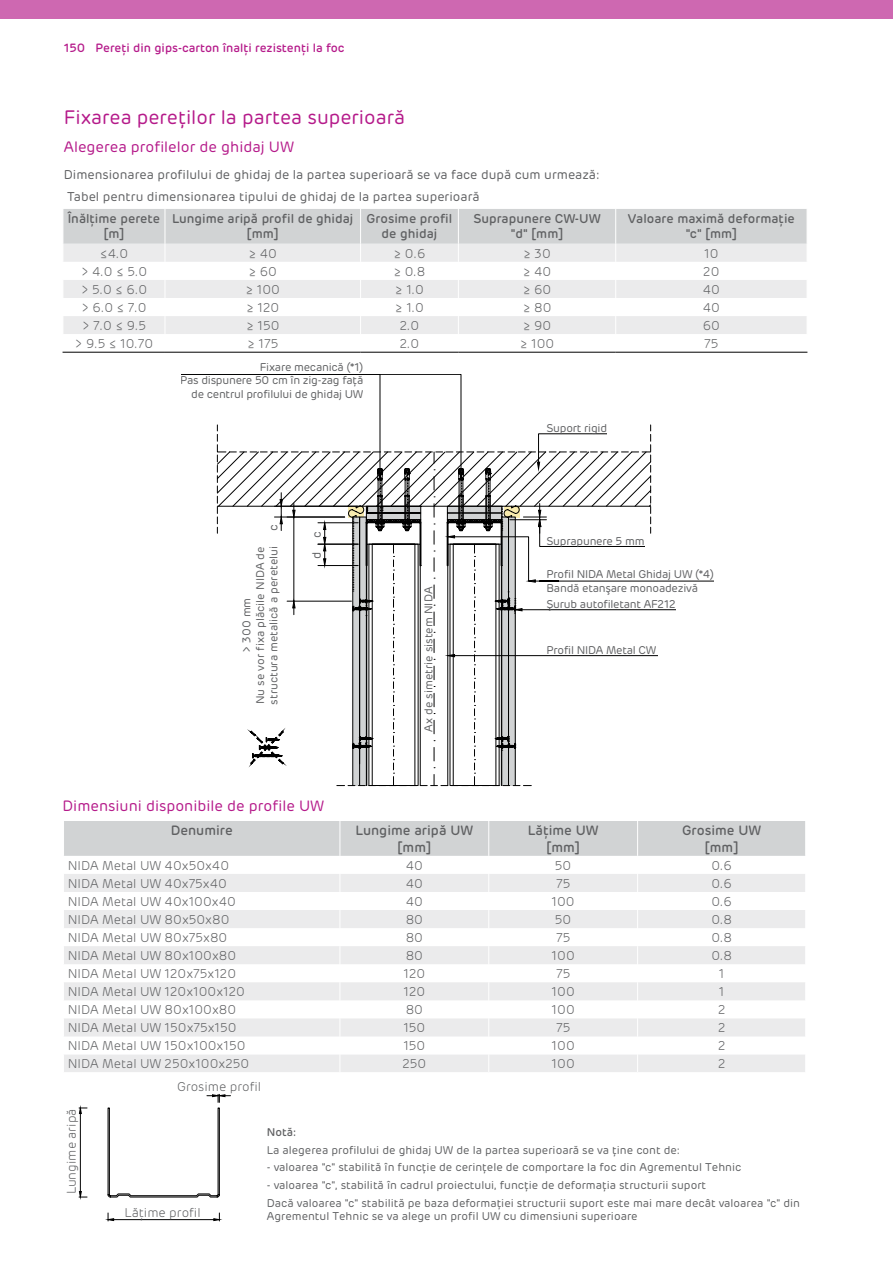
<style>
.page{position:relative;width:893px;height:1263px;background:#fff}
.page>*{position:absolute;margin:0;border:0;box-sizing:border-box;transform-origin:0 0}
.t1{font:19.5px "Rubrik";color:#b51a8a}
.t2{font:15px "Rubrik";color:#b51a8a}
.t3{font:500 13.5px/16.2px "Rubrik";color:#5f6062;text-align:center}
.t4{font:300 12.75px "Rubrik";color:#5f6062}
.t5{font:12.75px "Rubrik";color:#5f6062}
.t6{font:500 12.75px/15.3px "Rubrik";color:#5f6062;text-align:center}
.t7{font:500 12px "Rubrik";color:#b51a8a}
.t8{font:12px "Rubrik";color:#5f6062}
.t9{font:11.25px/13.5px "Rubrik";color:#5f6062;text-align:center}
.t10{font:11.25px/13.5px "Rubrik";letter-spacing:-.02em;color:#5f6062;text-align:right}
.t11{font:500 11.25px "Rubrik";color:#5f6062}
</style>
<div class="page">
<div style="left:0;top:0;width:893px;height:19px;background:#ce68b1"></div>
<svg style="left:181px;top:374px;width:533px;height:412px"></svg>
<div style="left:658px;top:649px;width:125px;height:10px;background:#fff"></div>
<div style="left:676px;top:604px;width:107px;height:11px;background:#fff"></div>
<div style="left:645px;top:540px;width:192px;height:10px;background:#fff"></div>
<div style="left:607px;top:425px;width:42px;height:15px;background:#fff"></div>
<svg style="left:64px;top:821px;width:741px;height:251px"></svg>
<hr style="left:114px;top:1219px;width:100px;height:1px;background:#000">
<svg style="left:107px;top:1213px;width:7px;height:8px"></svg>
<svg style="left:213px;top:1213px;width:7px;height:8px"></svg>
<hr style="left:80px;top:1113px;width:1px;height:78px;background:#000">
<svg style="left:79px;top:1191px;width:8px;height:7px"></svg>
<svg style="left:79px;top:1107px;width:8px;height:7px"></svg>
<svg style="left:107px;top:1094px;width:124px;height:103px"></svg>
<hr style="left:63px;top:352px;width:102px;height:1px;background:#000">
<hr style="left:165px;top:352px;width:196px;height:1px;background:#000">
<hr style="left:361px;top:352px;width:97px;height:1px;background:#000">
<hr style="left:458px;top:352px;width:158px;height:1px;background:#000">
<hr style="left:616px;top:352px;width:191px;height:1px;background:#000">
<svg style="left:63px;top:209px;width:745px;height:143px"></svg>
<p class="t7" style="left:64px;top:40px;width:282px">150 Pereţi din gips-carton înalţi rezistenţi la foc</p>
<h1 class="t1" style="left:64px;top:105px;width:343px">Fixarea pereţilor la partea superioară</h1>
<p class="t2" style="left:64px;top:138px;width:232px">Alegerea profilelor de ghidaj UW</p>
<p class="t5" style="left:67px;top:188px;width:414px">Tabel pentru dimensionarea tipului de ghidaj de la partea superioară</p>
<p class="t6" style="left:68px;top:211px;width:94px">Înălţime perete [m]</p>
<p class="t6" style="left:172px;top:211px;width:183px">Lungime aripă profil de ghidaj [mm]</p>
<p class="t6" style="left:367px;top:211px;width:87px">Grosime profil de ghidaj</p>
<p class="t6" style="left:473px;top:211px;width:129px">Suprapunere CW-UW "d" [mm]</p>
<p class="t6" style="left:628px;top:211px;width:168px">Valoare maximă deformaţie "c" [mm]</p>
<p class="t4" style="left:100px;top:245px;width:30px">≤4.0</p>
<p class="t4" style="left:248px;top:245px;width:30px">≥ 40</p>
<p class="t4" style="left:393px;top:245px;width:33px">≥ 0.6</p>
<p class="t4" style="left:523px;top:245px;width:29px">≥ 30</p>
<p class="t4" style="left:704px;top:245px;width:16px">10</p>
<p class="t4" style="left:81px;top:263px;width:68px">&gt; 4.0 ≤ 5.0</p>
<p class="t4" style="left:248px;top:263px;width:30px">≥ 60</p>
<p class="t4" style="left:393px;top:263px;width:34px">≥ 0.8</p>
<p class="t4" style="left:523px;top:263px;width:30px">≥ 40</p>
<p class="t4" style="left:703px;top:263px;width:18px">20</p>
<p class="t4" style="left:81px;top:281px;width:68px">&gt; 5.0 ≤ 6.0</p>
<p class="t4" style="left:245px;top:281px;width:36px">≥ 100</p>
<p class="t4" style="left:395px;top:281px;width:31px">≥ 1.0</p>
<p class="t4" style="left:523px;top:281px;width:30px">≥ 60</p>
<p class="t4" style="left:703px;top:281px;width:19px">40</p>
<p class="t4" style="left:81px;top:299px;width:67px">&gt; 6.0 ≤ 7.0</p>
<p class="t4" style="left:246px;top:299px;width:35px">≥ 120</p>
<p class="t4" style="left:395px;top:299px;width:31px">≥ 1.0</p>
<p class="t4" style="left:523px;top:299px;width:30px">≥ 80</p>
<p class="t4" style="left:703px;top:299px;width:19px">40</p>
<p class="t4" style="left:82px;top:317px;width:66px">&gt; 7.0 ≤ 9.5</p>
<p class="t4" style="left:246px;top:317px;width:35px">≥ 150</p>
<p class="t4" style="left:400px;top:317px;width:21px">2.0</p>
<p class="t4" style="left:523px;top:317px;width:30px">≥ 90</p>
<p class="t4" style="left:703px;top:317px;width:19px">60</p>
<p class="t4" style="left:75px;top:335px;width:80px">&gt; 9.5 ≤ 10.70</p>
<p class="t4" style="left:247px;top:335px;width:33px">≥ 175</p>
<p class="t4" style="left:400px;top:335px;width:21px">2.0</p>
<p class="t4" style="left:520px;top:335px;width:36px">≥ 100</p>
<p class="t4" style="left:704px;top:335px;width:16px">75</p>
<p class="t5" style="left:64px;top:167px;width:537px">Dimensionarea profilului de ghidaj de la partea superioară se va face după cum urmează:</p>
<p class="t10" style="left:180px;top:360px;width:185px">Fixare mecanică (*1)<br>Pas dispunere 50 cm în zig-zag faţă de centrul profilului de ghidaj UW</p>
<p class="t8" style="left:266px;top:531px;width:8px;rotate:-90deg">c</p>
<p class="t9" style="left:240px;top:705px;width:160px;rotate:-90deg">&gt; 300 mm<br>Nu se vor fixa plăcile NIDA de structura metalică a peretelui</p>
<p class="t8" style="left:309px;top:538px;width:8px;rotate:-90deg">c</p>
<p class="t8" style="left:309px;top:558px;width:9px;rotate:-90deg">d</p>
<p class="t2" style="left:63px;top:796px;width:263px">Dimensiuni disponibile de profile UW</p>
<p class="t9" style="left:422px;top:732px;width:146px;rotate:-90deg">Ax de simetrie sistem NIDA</p>
<p class="t10" style="left:547px;top:421px;width:62px">Suport rigid</p>
<p class="t10" style="left:547px;top:534px;width:99px">Suprapunere 5 mm</p>
<p class="t10" style="left:547px;top:568px;width:169px;text-align:left">Profil NIDA Metal Ghidaj UW (*4)<br>Bandă etanşare monoadezivă</p>
<p class="t10" style="left:547px;top:597px;width:131px">Şurub autofiletant AF212</p>
<p class="t10" style="left:547px;top:643px;width:111px">Profil NIDA Metal CW</p>
<p class="t3" style="left:171px;top:822px;width:64px">Denumire</p>
<p class="t3" style="left:356px;top:822px;width:119px">Lungime aripă UW [mm]</p>
<p class="t3" style="left:528px;top:822px;width:72px">Lăţime UW [mm]</p>
<p class="t3" style="left:682px;top:822px;width:81px">Grosime UW [mm]</p>
<p class="t4" style="left:68px;top:857px;width:163px">NIDA Metal UW 40x50x40</p>
<p class="t4" style="left:406px;top:857px;width:19px">40</p>
<p class="t4" style="left:555px;top:857px;width:18px">50</p>
<p class="t4" style="left:711px;top:857px;width:22px">0.6</p>
<p class="t4" style="left:68px;top:875px;width:161px">NIDA Metal UW 40x75x40</p>
<p class="t4" style="left:406px;top:875px;width:19px">40</p>
<p class="t4" style="left:556px;top:875px;width:16px">75</p>
<p class="t4" style="left:711px;top:875px;width:22px">0.6</p>
<p class="t4" style="left:68px;top:893px;width:170px">NIDA Metal UW 40x100x40</p>
<p class="t4" style="left:406px;top:893px;width:19px">40</p>
<p class="t4" style="left:552px;top:893px;width:25px">100</p>
<p class="t4" style="left:711px;top:893px;width:22px">0.6</p>
<p class="t4" style="left:68px;top:911px;width:163px">NIDA Metal UW 80x50x80</p>
<p class="t4" style="left:406px;top:911px;width:19px">80</p>
<p class="t4" style="left:555px;top:911px;width:18px">50</p>
<p class="t4" style="left:711px;top:911px;width:22px">0.8</p>
<p class="t4" style="left:68px;top:929px;width:161px">NIDA Metal UW 80x75x80</p>
<p class="t4" style="left:406px;top:929px;width:19px">80</p>
<p class="t4" style="left:556px;top:929px;width:16px">75</p>
<p class="t4" style="left:711px;top:929px;width:22px">0.8</p>
<p class="t4" style="left:68px;top:947px;width:170px">NIDA Metal UW 80x100x80</p>
<p class="t4" style="left:406px;top:947px;width:19px">80</p>
<p class="t4" style="left:552px;top:947px;width:25px">100</p>
<p class="t4" style="left:711px;top:947px;width:22px">0.8</p>
<p class="t4" style="left:68px;top:965px;width:170px">NIDA Metal UW 120x75x120</p>
<p class="t4" style="left:403px;top:965px;width:23px">120</p>
<p class="t4" style="left:556px;top:965px;width:16px">75</p>
<p class="t4" style="left:719px;top:965px;width:7px">1</p>
<p class="t4" style="left:68px;top:983px;width:179px">NIDA Metal UW 120x100x120</p>
<p class="t4" style="left:403px;top:983px;width:23px">120</p>
<p class="t4" style="left:552px;top:983px;width:25px">100</p>
<p class="t4" style="left:719px;top:983px;width:7px">1</p>
<p class="t4" style="left:68px;top:1001px;width:170px">NIDA Metal UW 80x100x80</p>
<p class="t4" style="left:406px;top:1001px;width:19px">80</p>
<p class="t4" style="left:552px;top:1001px;width:25px">100</p>
<p class="t4" style="left:718px;top:1001px;width:9px">2</p>
<p class="t4" style="left:68px;top:1020px;width:170px">NIDA Metal UW 150x75x150</p>
<p class="t4" style="left:403px;top:1020px;width:24px">150</p>
<p class="t4" style="left:556px;top:1020px;width:16px">75</p>
<p class="t4" style="left:718px;top:1020px;width:9px">2</p>
<p class="t4" style="left:68px;top:1038px;width:179px">NIDA Metal UW 150x100x150</p>
<p class="t4" style="left:403px;top:1038px;width:24px">150</p>
<p class="t4" style="left:552px;top:1038px;width:25px">100</p>
<p class="t4" style="left:718px;top:1038px;width:9px">2</p>
<p class="t4" style="left:68px;top:1056px;width:183px">NIDA Metal UW 250x100x250</p>
<p class="t4" style="left:402px;top:1056px;width:25px">250</p>
<p class="t4" style="left:552px;top:1056px;width:25px">100</p>
<p class="t4" style="left:718px;top:1056px;width:9px">2</p>
<p class="t4" style="left:177px;top:1078px;width:86px">Grosime profil</p>
<p class="t4" style="left:63px;top:1194px;width:87px;rotate:-90deg">Lungime aripă</p>
<p class="t4" style="left:125px;top:1204px;width:78px">Lăţime profil</p>
<p class="t11" style="left:267px;top:1125px;width:31px">Notă:</p>
<p class="t9" style="left:267px;top:1143px;width:415px">La alegerea profilului de ghidaj UW de la partea superioară se va ţine cont de:</p>
<p class="t9" style="left:267px;top:1161px;width:476px">- valoarea "c" stabilită în funcţie de cerinţele de comportare la foc din Agrementul Tehnic</p>
<p class="t9" style="left:267px;top:1176px;width:535px;line-height:17.7px;text-align:left">- valoarea "c", stabilită în cadrul proiectului, funcţie de deformaţia structurii suport<br>Dacă valoarea "c" stabilită pe baza deformaţiei structurii suport este mai mare decât valoarea "c" din</p>
<p class="t9" style="left:267px;top:1210px;width:372px">Agrementul Tehnic se va alege un profil UW cu dimensiuni superioare</p>
</div>
